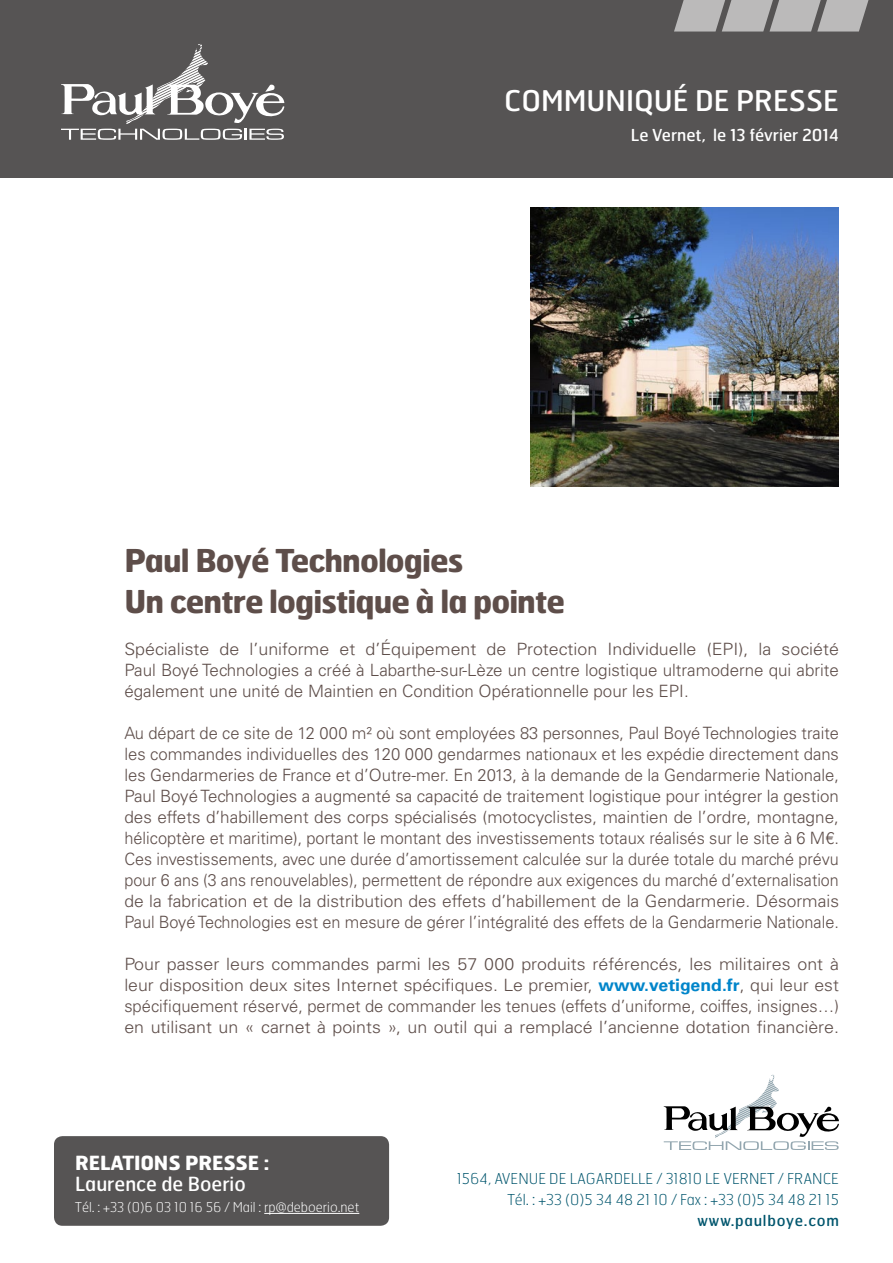
<style>
.page{position:relative;width:893px;height:1263px;background:#fff}
.page>*{position:absolute;margin:0;border:0;box-sizing:border-box;transform-origin:0 0}
.t1{font:700 31.5px "Hermes";letter-spacing:-.03em;color:#5e4e4a}
.t2{font:28.5px "Hermes";color:#fff}
.t3{font:700 19.5px "Hermes";letter-spacing:-.01em;color:#fff}
.t4{font:19.5px "Hermes";color:#fff}
.t5{font:300 16.95px/21px "Univers";color:#5e4e4a;text-align:justify}
.t6{font:300 16.95px/21px "Univers";color:#5e4e4a;text-align:justify;scale:1.05 1}
.t7{font:16.5px "Hermes";color:#fff}
.t8{font:100 15px/21px "Hermes";color:#00556d;text-align:right}
.t9{font:100 13.5px "Hermes";color:#fff}
.s1{font-weight:700;color:#0085ca}
.s2{font-weight:400}
</style>
<div class="page">
<div style="left:54px;top:1136px;width:335px;height:90px;background:#565454;border-radius:9px"></div>
<div style="left:0;top:0;width:893px;height:177px;background:#565454"></div>
<svg style="left:61px;top:44px;width:223px;height:96px"></svg>
<svg style="left:674px;top:0;width:195px;height:32px;background:#aaa9a9"></svg>
<svg style="left:664px;top:1075px;width:175px;height:75px"></svg>
<hr style="left:264px;top:1213px;width:95px;height:1px;background:#fff">
<img style="left:530px;top:208px;width:309px;height:279px">
<p class="t2" style="left:504px;top:83px;width:336px">COMMUNIQUÉ DE PRESSE</p>
<p class="t7" style="left:631px;top:125px;width:210px">Le Vernet, le 13 février 2014</p>
<p class="t1" style="left:124px;top:540px;width:341px">Paul Boyé Technologies</p>
<p class="t1" style="left:124px;top:581px;width:442px">Un centre logistique à la pointe</p>
<p class="t6" style="left:124px;top:638px;width:682px">Spécialiste de l’uniforme et d’Équipement de Protection Individuelle (EPI), la société Paul Boyé Technologies a créé à Labarthe-sur-Lèze un centre logistique ultramoderne qui abrite également une unité de Maintien en Condition Opérationnelle pour les EPI.</p>
<p class="t5" style="left:124px;top:722px;width:716px">Au départ de ce site de 12 000 m² où sont employées 83 personnes, Paul Boyé Technologies traite les commandes individuelles des 120 000 gendarmes nationaux et les expédie directement dans les Gendarmeries de France et d’Outre-mer. En 2013, à la demande de la Gendarmerie Nationale, Paul Boyé Technologies a augmenté sa capacité de traitement logistique pour intégrer la gestion des effets d’habillement des corps spécialisés (motocyclistes, maintien de l’ordre, montagne, hélicoptère et maritime), portant le montant des investissements totaux réalisés sur le site à 6 M€.<br>Ces investissements, avec une durée d’amortissement calculée sur la durée totale du marché prévu pour 6 ans (3 ans renouvelables), permettent de répondre aux exigences du marché d’externalisation de la fabrication et de la distribution des effets d’habillement de la Gendarmerie. Désormais Paul Boyé Technologies est en mesure de gérer l’intégralité des effets de la Gendarmerie Nationale.</p>
<p class="t6" style="left:124px;top:953px;width:682px">Pour passer leurs commandes parmi les 57 000 produits référencés, les militaires ont à leur disposition deux sites Internet spécifiques. Le premier, <span class="s1">www.vetigend.fr</span>, qui leur est spécifiquement réservé, permet de commander les tenues (effets d’uniforme, coiffes, insignes…) en utilisant un « carnet à points », un outil qui a remplacé l’ancienne dotation financière.</p>
<p class="t3" style="left:75px;top:1150px;width:195px">RELATIONS PRESSE :</p>
<p class="t4" style="left:75px;top:1171px;width:172px">Laurence de Boerio</p>
<p class="t9" style="left:75px;top:1198px;width:286px">Tél. : +33 (0)6 03 10 16 56 / Mail : rp@deboerio.net</p>
<p class="t8" style="left:457px;top:1167px;width:384px">1564, AVENUE DE LAGARDELLE / 31810 LE VERNET / FRANCE</p>
<p class="t8" style="left:507px;top:1188px;width:333px">Tél. : +33 (0)5 34 48 21 10 / Fax : +33 (0)5 34 48 21 15 <span class="s2">www.paulboye.com</span></p>
</div>
